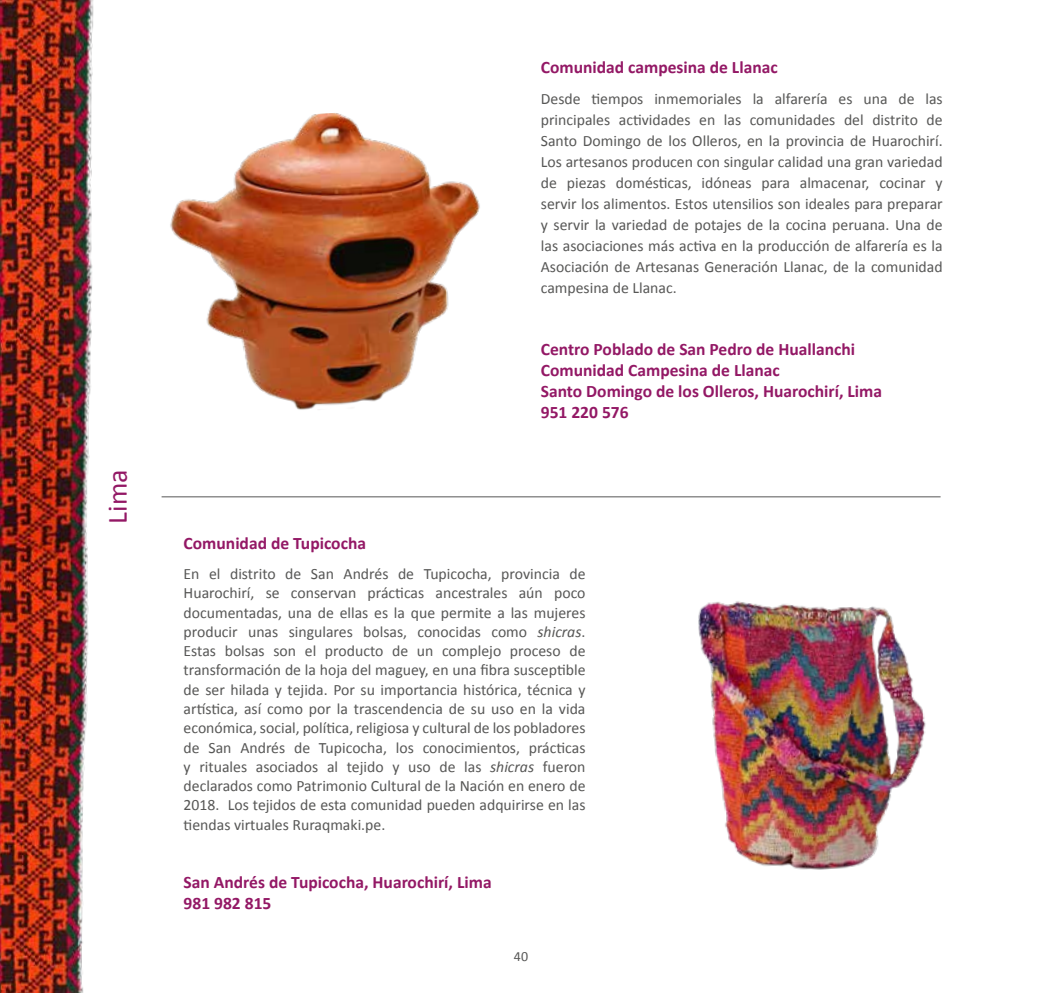
<style>
.page{position:relative;width:1042px;height:993px;background:#fff}
.page>*{position:absolute;margin:0;border:0;box-sizing:border-box;transform-origin:0 0}
.t1{font:28px "Calibri";color:#931865}
.t2{font:700 17.5px/21px "Calibri";color:#931865}
.t3{font:15.75px/19.2px "Calibri";color:#575756;text-align:justify}
.t4{font:14px "Calibri";color:#575756}
.s1{font-style:italic}
</style>
<div class="page">
<hr style="left:162px;top:496px;width:778px;height:1px;background:#575756">
<img style="left:170px;top:113px;width:310px;height:297px">
<img style="left:698px;top:601px;width:228px;height:269px">
<img style="left:0;top:0;width:94px;height:992px">
<h1 class="t1" style="left:100px;top:523px;width:55px;rotate:-90deg">Lima</h1>
<p class="t2" style="left:541px;top:56px;width:238px">Comunidad campesina de Llanac</p>
<p class="t3" style="left:541px;top:88px;width:403px;line-height:21px">Desde tiempos inmemoriales la alfarería es una de las principales actividades en las comunidades del distrito de Santo Domingo de los Olleros, en la provincia de Huarochirí.<br>Los artesanos producen con singular calidad una gran variedad de piezas domésticas, idóneas para almacenar, cocinar y servir los alimentos. Estos utensilios son ideales para preparar y servir la variedad de potajes de la cocina peruana. Una de las asociaciones más activa en la producción de alfarería es la Asociación de Artesanas Generación Llanac, de la comunidad campesina de Llanac.</p>
<p class="t2" style="left:541px;top:339px;width:343px">Centro Poblado de San Pedro de Huallanchi<br>Comunidad Campesina de Llanac<br>Santo Domingo de los Olleros, Huarochirí, Lima<br>951 220 576</p>
<p class="t2" style="left:184px;top:533px;width:184px">Comunidad de Tupicocha</p>
<p class="t3" style="left:184px;top:564px;width:403px">En el distrito de San Andrés de Tupicocha, provincia de Huarochirí, se conservan prácticas ancestrales aún poco documentadas, una de ellas es la que permite a las mujeres producir unas singulares bolsas, conocidas como <span class="s1">shicras</span>.<br>Estas bolsas son el producto de un complejo proceso de transformación de la hoja del maguey, en una fibra susceptible de ser hilada y tejida. Por su importancia histórica, técnica y artística, así como por la trascendencia de su uso en la vida económica, social, política, religiosa y cultural de los pobladores de San Andrés de Tupicocha, los conocimientos, prácticas y rituales asociados al tejido y uso de las <span class="s1">shicras</span> fueron declarados como Patrimonio Cultural de la Nación en enero de 2018. Los tejidos de esta comunidad pueden adquirirse en las tiendas virtuales Ruraqmaki.pe.</p>
<p class="t2" style="left:184px;top:871px;width:309px">San Andrés de Tupicocha, Huarochirí, Lima<br>981 982 815</p>
<p class="t4" style="left:514px;top:947px;width:16px">40</p>
</div>
